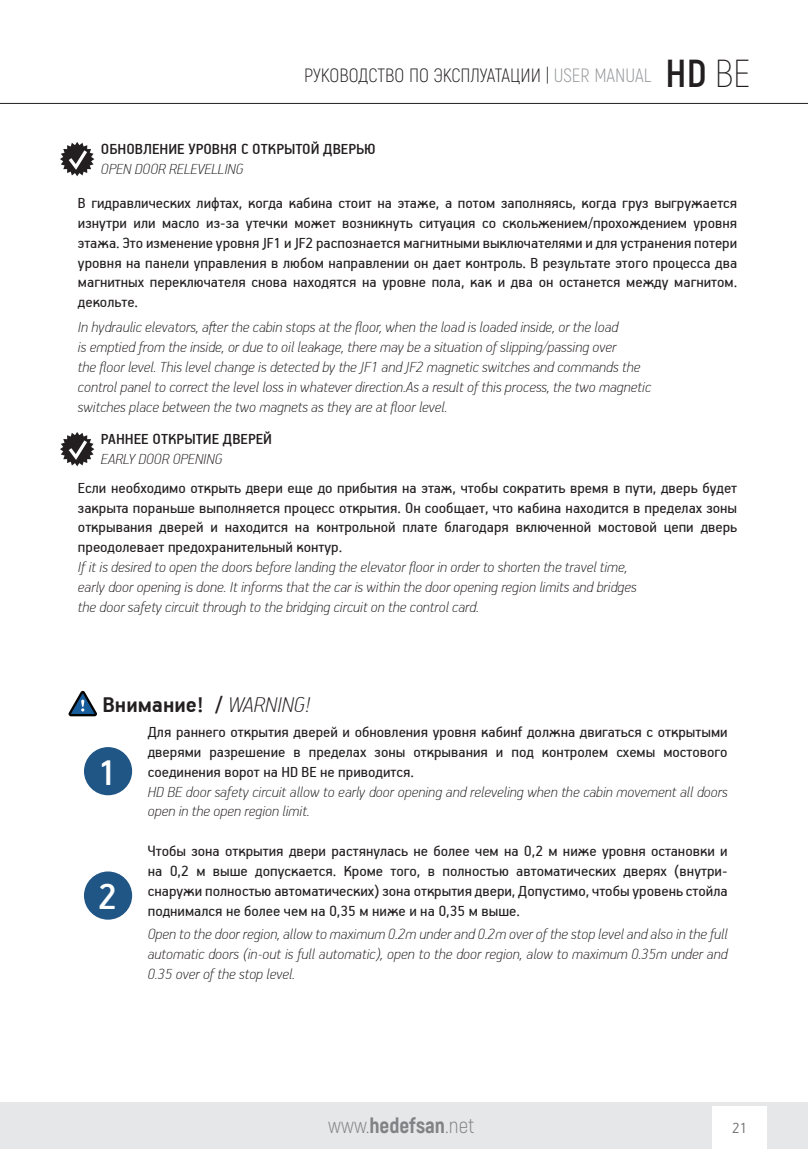
<style>
.page{position:relative;width:808px;height:1149px;background:#fff}
.page>*{position:absolute;margin:0;border:0;box-sizing:border-box;transform-origin:0 0}
.t1{font:500 40.5px "PF Handbook Pro";color:#fff}
.t2{font:700 24.15px "PF Handbook Pro";color:#231f20}
.t3{font:300 21.45px "Akrobat";letter-spacing:.005em;color:#808285}
.t4{font:300 19.2px "Akrobat";color:#231f20}
.t5{font:16.5px/19.8px "PF Handbook Pro";color:#231f20;text-align:justify}
.t6{font:italic 100 16.5px/19.8px "PF Handbook Pro";color:#231f20}
.t7{font:500 16.5px "PF Handbook Pro";color:#231f20}
.t8{font:300 16.5px "PF Handbook Pro";color:#6c6d70}
.s1{color:#939598}
.s2{font-weight:700;font-size:39px}
.s3{font-weight:200;font-size:39px}
.s4{font-weight:100;font-style:italic}
.s5{font-weight:800}
</style>
<div class="page">
<div style="left:0;top:1101px;width:808px;height:47px;background:#e6e7e9"></div>
<div style="left:713px;top:1106px;width:54px;height:42px;background:#fff"></div>
<hr style="left:0;top:103px;width:808px;height:1px;background:#231f20">
<svg style="left:60px;top:142px;width:34px;height:34px"></svg>
<svg style="left:60px;top:432px;width:34px;height:34px"></svg>
<svg style="left:69px;top:690px;width:28px;height:26px"></svg>
<div style="left:84px;top:746px;width:48px;height:49px;background:#205685;border-radius:50%"></div>
<div style="left:84px;top:871px;width:48px;height:48px;background:#205685;border-radius:50%"></div>
<p class="t4" style="left:304px;top:64px;width:448px">РУКОВОДСТВО ПО ЭКСПЛУАТАЦИИ | <span class="s1">USER MANUAL</span> <span class="s2">HD</span> <span class="s3">BE</span></p>
<p class="t7" style="left:101px;top:139px;width:276px">ОБНОВЛЕНИЕ УРОВНЯ С ОТКРЫТОЙ ДВЕРЬЮ</p>
<p class="t6" style="left:101px;top:158px;width:144px">OPEN DOOR RELEVELLING</p>
<p class="t5" style="left:78px;top:192px;width:661px">В гидравлических лифтах, когда кабина стоит на этаже, а потом заполняясь, когда груз выгружается изнутри или масло из-за утечки может возникнуть ситуация со скольжением/прохождением уровня этажа. Это изменение уровня JF1 и JF2 распознается магнитными выключателями и для устранения потери уровня на панели управления в любом направлении он дает контроль. В результате этого процесса два магнитных переключателя снова находятся на уровне пола, как и два он останется между магнитом. декольте.</p>
<p class="t6" style="left:78px;top:316px;width:575px">In hydraulic elevators, after the cabin stops at the floor, when the load is loaded inside, or the load<br>is emptied from the inside, or due to oil leakage, there may be a situation of slipping/passing over<br>the floor level. This level change is detected by the JF1 and JF2 magnetic switches and commands the control panel to correct the level loss in whatever direction.As a result of this process, the two magnetic switches place between the two magnets as they are at floor level.</p>
<p class="t7" style="left:101px;top:429px;width:173px">РАННЕЕ ОТКРЫТИЕ ДВЕРЕЙ</p>
<p class="t6" style="left:101px;top:448px;width:123px">EARLY DOOR OPENING</p>
<p class="t5" style="left:78px;top:477px;width:661px">Если необходимо открыть двери еще до прибытия на этаж, чтобы сократить время в пути, дверь будет закрыта пораньше выполняется процесс открытия. Он сообщает, что кабина находится в пределах зоны открывания дверей и находится на контрольной плате благодаря включенной мостовой цепи дверь преодолевает предохранительный контур.</p>
<p class="t6" style="left:78px;top:556px;width:560px">If it is desired to open the doors before landing the elevator floor in order to shorten the travel time, early door opening is done. It informs that the car is within the door opening region limits and bridges the door safety circuit through to the bridging circuit on the control card.</p>
<h2 class="t2" style="left:103px;top:690px;width:210px">Внимание! / <span class="s4">WARNING!</span></h2>
<h1 class="t1" style="left:98px;top:747px;width:21px">1</h1>
<h1 class="t1" style="left:98px;top:870px;width:21px">2</h1>
<p class="t5" style="left:148px;top:721px;width:581px">Для раннего открытия дверей и обновления уровня кабинf должна двигаться с открытыми дверями разрешение в пределах зоны открывания и под контролем схемы мостового соединения ворот на HD BE не приводится.</p>
<p class="t6" style="left:148px;top:780px;width:581px">HD BE door safety circuit allow to early door opening and releveling when the cabin movement all doors open in the open region limit.</p>
<p class="t5" style="left:148px;top:840px;width:581px">Чтобы зона открытия двери растянулась не более чем на 0,2 м ниже уровня остановки и на 0,2 м выше допускается. Кроме того, в полностью автоматических дверях (внутри&shy;снаружи полностью автоматических) зона открытия двери, Допустимо, чтобы уровень стойла поднимался не более чем на 0,35 м ниже и на 0,35 м выше.</p>
<p class="t6" style="left:148px;top:923px;width:581px;text-align:justify">Open to the door region, allow to maximum 0.2m under and 0.2m over of the stop level and also in the full automatic doors (in-out is full automatic), open to the door region, alow to maximum 0.35m under and 0.35 over of the stop level.</p>
<h3 class="t3" style="left:328px;top:1112px;width:148px">www.<span class="s5">hedefsan</span>.net</h3>
<p class="t8" style="left:732px;top:1117px;width:17px">21</p>
</div>
